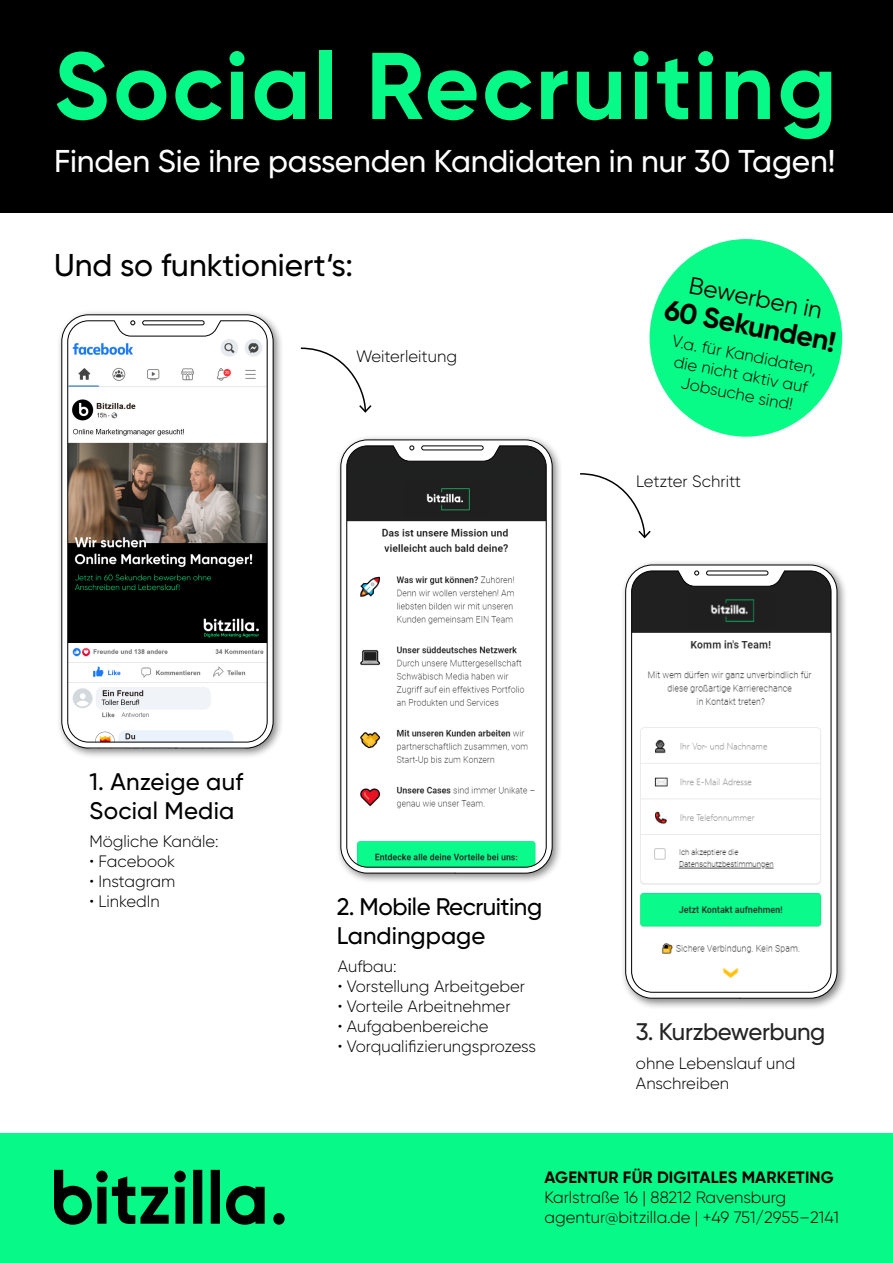
<style>
.page{position:relative;width:893px;height:1263px;background:#fff}
.page>*{position:absolute;margin:0;border:0;box-sizing:border-box;transform-origin:0 0}
.t1{font:700 94.5px "Gilroy";letter-spacing:.03em;color:#07f987}
.t2{font:500 31.5px "Gilroy";letter-spacing:-.005em;color:#fff}
.t3{font:500 31.5px "Gilroy";color:#000}
.t4{font:700 28.5px "Gilroy";color:#000}
.t5{font:500 24px/28.8px "Gilroy";letter-spacing:-.02em;color:#000}
.t6{font:500 24px/28.8px "Gilroy";color:#000}
.t7{font:500 24px "Gilroy";letter-spacing:-.02em;color:#252425}
.t8{font:24px "Gilroy";color:#000}
.t9{font:300 16.5px/19.8px "Gilroy";color:#000}
.t10{font:700 16.5px "Gilroy";letter-spacing:.01em;color:#000}
</style>
<div class="page">
<div style="left:0;top:1133px;width:893px;height:130px;background:#07f987"></div>
<div style="left:0;top:0;width:893px;height:213px;background:#000"></div>
<div style="left:620px;top:559px;width:228px;height:451px;background:#000;opacity:.5"></div>
<svg style="left:625px;top:564px;width:213px;height:435px"></svg>
<div style="left:335px;top:434px;width:229px;height:451px;background:#000;opacity:.5"></div>
<svg style="left:340px;top:439px;width:213px;height:435px"></svg>
<svg style="left:54px;top:1170px;width:231px;height:55px"></svg>
<div style="left:56px;top:309px;width:229px;height:451px;background:#000;opacity:.5"></div>
<svg style="left:61px;top:314px;width:213px;height:435px"></svg>
<svg style="left:300px;top:347px;width:72px;height:66px"></svg>
<svg style="left:580px;top:473px;width:71px;height:66px"></svg>
<div style="left:650px;top:239px;width:192px;height:198px;background:#08fa87;border-radius:50%"></div>
<h1 class="t1" style="left:54px;top:27px;width:784px">Social Recruiting</h1>
<h2 class="t2" style="left:54px;top:141px;width:783px">Finden Sie ihre passenden Kandidaten in nur 30 Tagen!</h2>
<h2 class="t3" style="left:54px;top:246px;width:301px">Und so funktioniert‘s:</h2>
<p class="t9" style="left:356px;top:346px;width:103px">Weiterleitung</p>
<h3 class="t8" style="left:692px;top:270px;width:136px;rotate:11deg">Bewerben in</h3>
<h3 class="t4" style="left:668px;top:291px;width:175px;rotate:11deg">60 Sekunden!</h3>
<p class="t9" style="left:675px;top:331px;width:148px;text-align:center;rotate:11deg">V.a. für Kandidaten, die nicht aktiv auf<br>Jobsuche sind!</p>
<p class="t9" style="left:636px;top:471px;width:106px">Letzter Schritt</p>
<h3 class="t6" style="left:89px;top:767px;width:155px">1. Anzeige auf<br>Social Media</h3>
<p class="t9" style="left:89px;top:832px;width:131px">Mögliche Kanäle:</p>
<p class="t9" style="left:89px;top:851px;width:87px">• Facebook</p>
<p class="t9" style="left:89px;top:871px;width:87px">• Instagram</p>
<p class="t9" style="left:89px;top:891px;width:72px">• LinkedIn</p>
<h3 class="t5" style="left:337px;top:892px;width:207px">2. Mobile Recruiting<br>Landingpage</h3>
<p class="t9" style="left:338px;top:957px;width:60px">Aufbau:</p>
<p class="t9" style="left:338px;top:976px;width:189px">• Vorstellung Arbeitgeber</p>
<p class="t9" style="left:338px;top:996px;width:174px">• Vorteile Arbeitnehmer</p>
<p class="t9" style="left:338px;top:1016px;width:152px">• Aufgabenbereiche</p>
<p class="t9" style="left:338px;top:1036px;width:200px">• Vorqualifizierungsprozess</p>
<h3 class="t7" style="left:636px;top:1017px;width:191px">3. Kurzbewerbung</h3>
<p class="t9" style="left:636px;top:1053px;width:161px">ohne Lebenslauf und<br>Anschreiben</p>
<p class="t10" style="left:544px;top:1167px;width:291px">AGENTUR FÜR DIGITALES MARKETING</p>
<p class="t9" style="left:544px;top:1187px;width:296px">Karlstraße 16 | 88212 Ravensburg agentur@bitzilla.de | +49 751/2955–2141</p>
</div>
